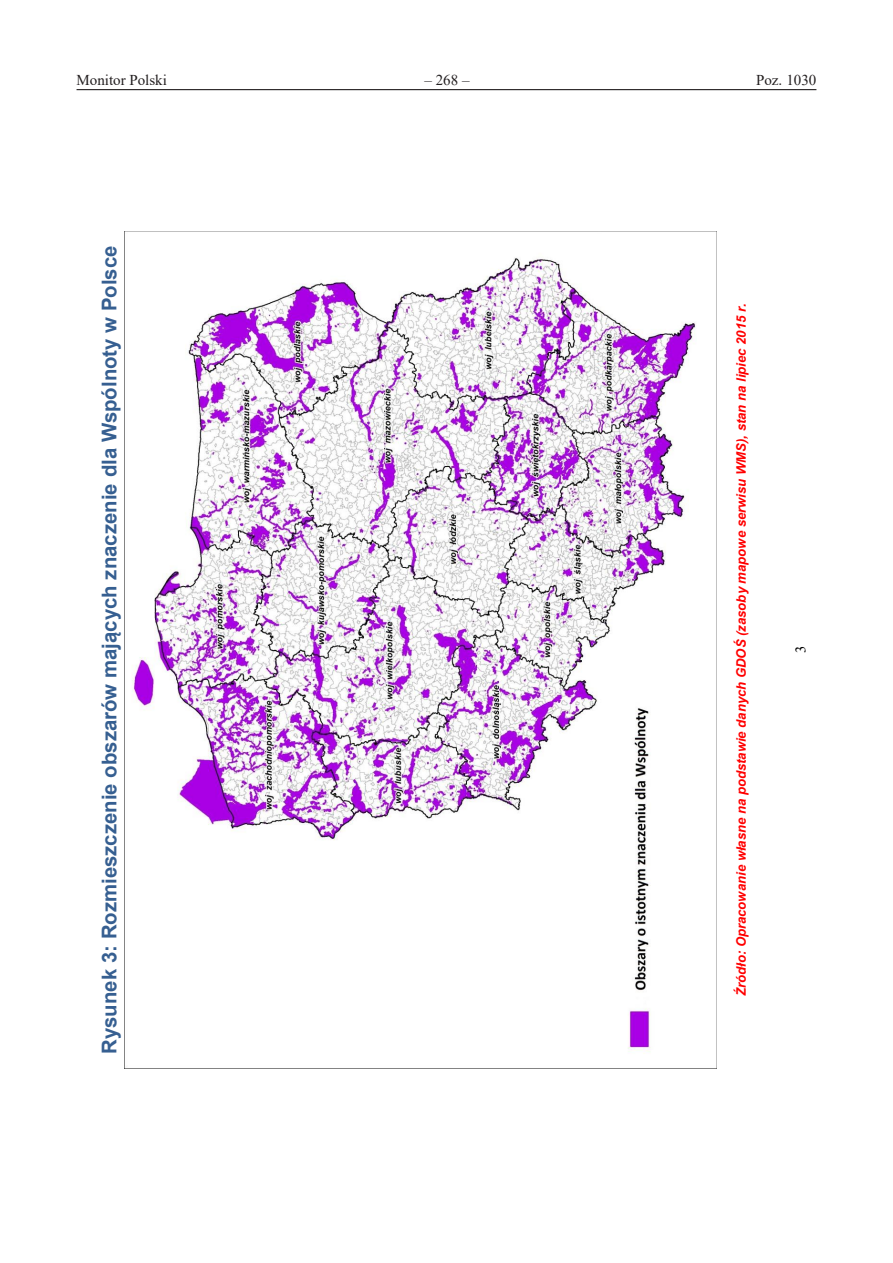
<style>
.page{position:relative;width:893px;height:1263px;background:#fff}
.page>*{position:absolute;margin:0;border:0;box-sizing:border-box;transform-origin:0 0}
.t1{font:700 20.4px "Arial";color:#365f91}
.t2{font:15px "Times New Roman";color:#231f20}
.t3{font:14.55px "Times New Roman";color:#000}
.t4{font:italic 700 13.05px "Arial";color:#f00}
.s1{font-style:inherit}
</style>
<div class="page">
<hr style="left:77px;top:89px;width:739px;height:1px;background:#231f20">
<img style="left:124px;top:231px;width:592px;height:838px">
<p class="t2" style="left:77px;top:69px;width:92px">Monitor Polski</p>
<p class="t2" style="left:425px;top:69px;width:46px">– 268 –</p>
<p class="t2" style="left:756px;top:69px;width:62px">Poz. 1030</p>
<h1 class="t1" style="left:95px;top:1054px;width:810px;rotate:-90deg"><span class="s1">Rysunek 3</span>: Rozmieszczenie obszarów mających znaczenie dla Wspólnoty w Polsce</h1>
<p class="t4" style="left:732px;top:996px;width:694px;rotate:-90deg">Źródło: Opracowanie własne na podstawie danych GDOŚ (zasoby mapowe serwisu WMS), stan na lipiec 2015 r.</p>
<p class="t3" style="left:790px;top:653px;width:9px;rotate:-90deg">3</p>
</div>
